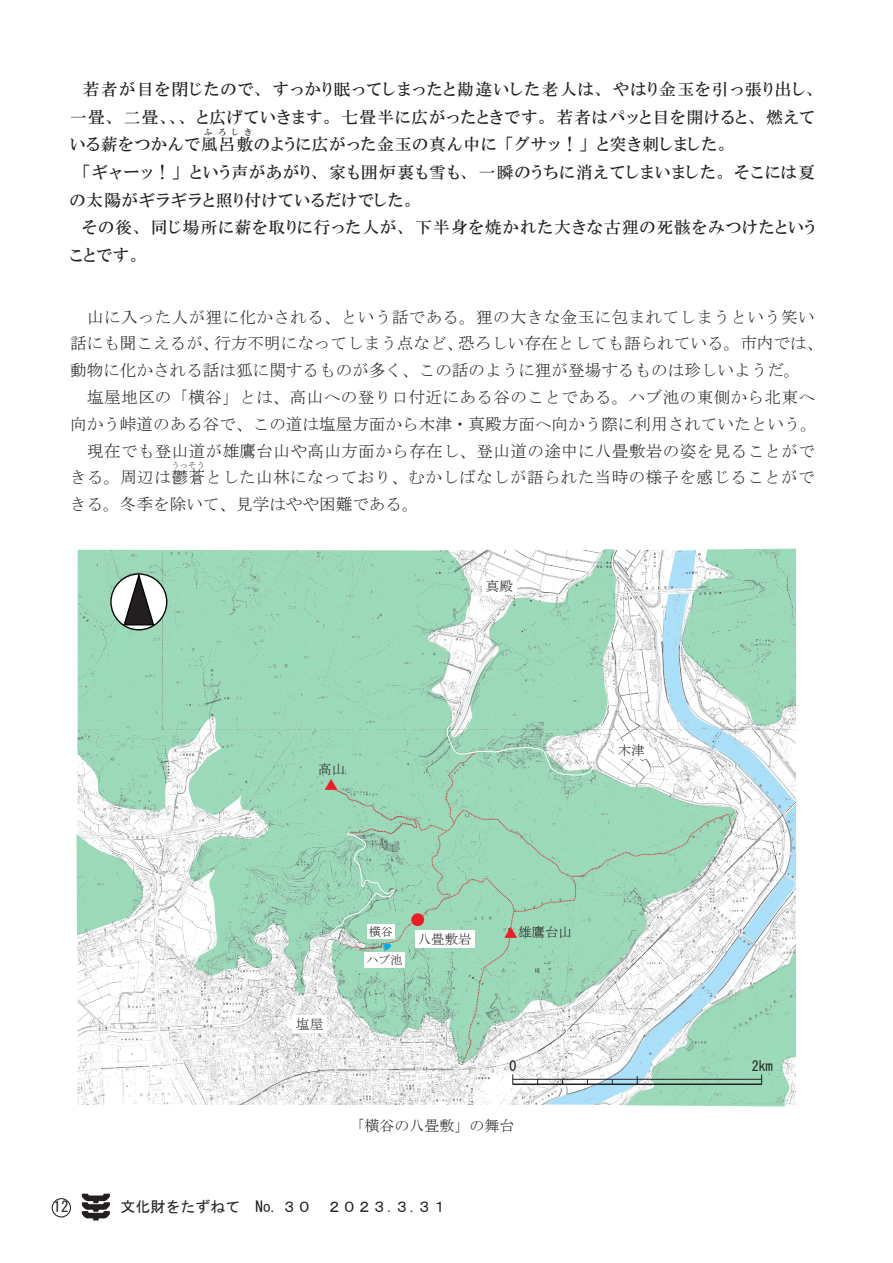
<style>
.page{position:relative;width:893px;height:1263px;background:#fff}
.page>*{position:absolute;margin:0;border:0;box-sizing:border-box;transform-origin:0 0}
.t1{font:16.5px/27.6px "HGP Mincho B";letter-spacing:.09em;color:#231f20}
.t2{font:16.5px/26.8px "MS Mincho";letter-spacing:.005em;color:#231f20}
.t3{font:16.5px/26.5px "MS Mincho";letter-spacing:.025em;color:#231f20}
.t4{font:15px "MS Gothic";color:#231f20}
.t5{font:15px "MS Mincho";color:#231f20}
.t6{font:14.1px "MS Gothic";color:#231f20}
.t7{font:13.5px "MS Mincho";color:#231f20}
.t8{font:13.5px "Koz Go Pr 6 N";color:#ee1d23}
.t9{font:12px "MS Mincho";color:#231f20}
.t10{font:8.25px "HGP Mincho B";color:#231f20}
.t11{font:8.25px "MS Mincho";color:#231f20}
.s1{font-family:"Koz Go Pr 6 N";color:#ee1d23}
</style>
<div class="page">
<svg style="left:82px;top:1194px;width:28px;height:26px"></svg>
<div style="left:52px;top:1198px;width:19px;height:19px;border:1px solid #231f20;border-radius:50%"></div>
<img style="left:78px;top:550px;width:253px;height:555px">
<svg style="left:111px;top:574px;width:56px;height:56px"></svg>
<div style="left:110px;top:573px;width:57px;height:57px;border:1px solid #030303;border-radius:50%"></div>
<svg style="left:122px;top:571px;width:33px;height:55px"></svg>
<div style="left:292px;top:1015px;width:35px;height:17px;background:#fff"></div>
<svg style="left:331px;top:549px;width:464px;height:557px"></svg>
<p class="t1" style="left:70px;top:75px;width:749px">　若者が目を閉じたので、すっかり眠ってしまったと勘違いした老人は、やはり金玉を引っ張り出し、一畳、二畳、、、と広げていきます。七畳半に広がったときです。若者はパッと目を開けると、燃えている薪をつかんで風呂敷のように広がった金玉の真ん中に「グサッ！」と突き刺しました。</p>
<p class="t10" style="left:204px;top:128px;width:49px">ふろしき</p>
<p class="t1" style="left:70px;top:158px;width:746px">　「ギャーッ！」 という声があがり、家も囲炉裏も雪も、一瞬のうちに消えてしまいました。そこには夏の太陽がギラギラと照り付けているだけでした。</p>
<p class="t1" style="left:70px;top:213px;width:746px">　その後、同じ場所に薪を取りに行った人が、下半身を焼かれた大きな古狸の死骸をみつけたということです。</p>
<p class="t2" style="left:70px;top:303px;width:755px">　山に入った人が狸に化かされる、という話である。狸の大きな金玉に包まれてしまうという笑い話にも聞こえるが、行方不明になってしまう点など、恐ろしい存在としても語られている。市内では、動物に化かされる話は狐に関するものが多く、この話のように狸が登場するものは珍しいようだ。</p>
<p class="t2" style="left:70px;top:384px;width:748px">　塩屋地区の「横谷」とは、高山への登り口付近にある谷のことである。ハブ池の東側から北東へ向かう峠道のある谷で、この道は塩屋方面から木津・真殿方面へ向かう際に利用されていたという。</p>
<p class="t3" style="left:70px;top:437px;width:746px">　現在でも登山道が雄鷹台山や高山方面から存在し、登山道の途中に八畳敷岩の姿を見ることができる。周辺は鬱蒼とした山林になっており、むかしばなしが語られた当時の様子を感じることがで</p>
<p class="t11" style="left:172px;top:461px;width:35px">うっそう</p>
<p class="t2" style="left:70px;top:490px;width:350px">きる。冬季を除いて、見学はやや困難である。</p>
<p class="t7" style="left:486px;top:580px;width:28px">真殿</p>
<p class="t7" style="left:318px;top:763px;width:28px">高山</p>
<p class="t8" style="left:325px;top:777px;width:15px">▲</p>
<p class="t7" style="left:618px;top:743px;width:28px">木津</p>
<p class="t7" style="left:296px;top:1017px;width:28px">塩屋</p>
<p class="t9" style="left:369px;top:926px;width:25px">横谷</p>
<p class="t9" style="left:367px;top:954px;width:37px">ハブ池</p>
<p class="t7" style="left:418px;top:932px;width:55px">八畳敷岩</p>
<p class="t7" style="left:504px;top:925px;width:70px"><span class="s1">▲</span>雄鷹台山</p>
<p class="t6" style="left:509px;top:1059px;width:9px">0</p>
<p class="t6" style="left:752px;top:1059px;width:23px">2km</p>
<p class="t5" style="left:350px;top:1118px;width:167px">「横谷の八畳敷」の舞台</p>
<p class="t4" style="left:54px;top:1199px;width:16px">12</p>
<p class="t4" style="left:121px;top:1199px;width:328px">文化財をたずねて　No. ３０　２０２３．３．３１</p>
</div>
